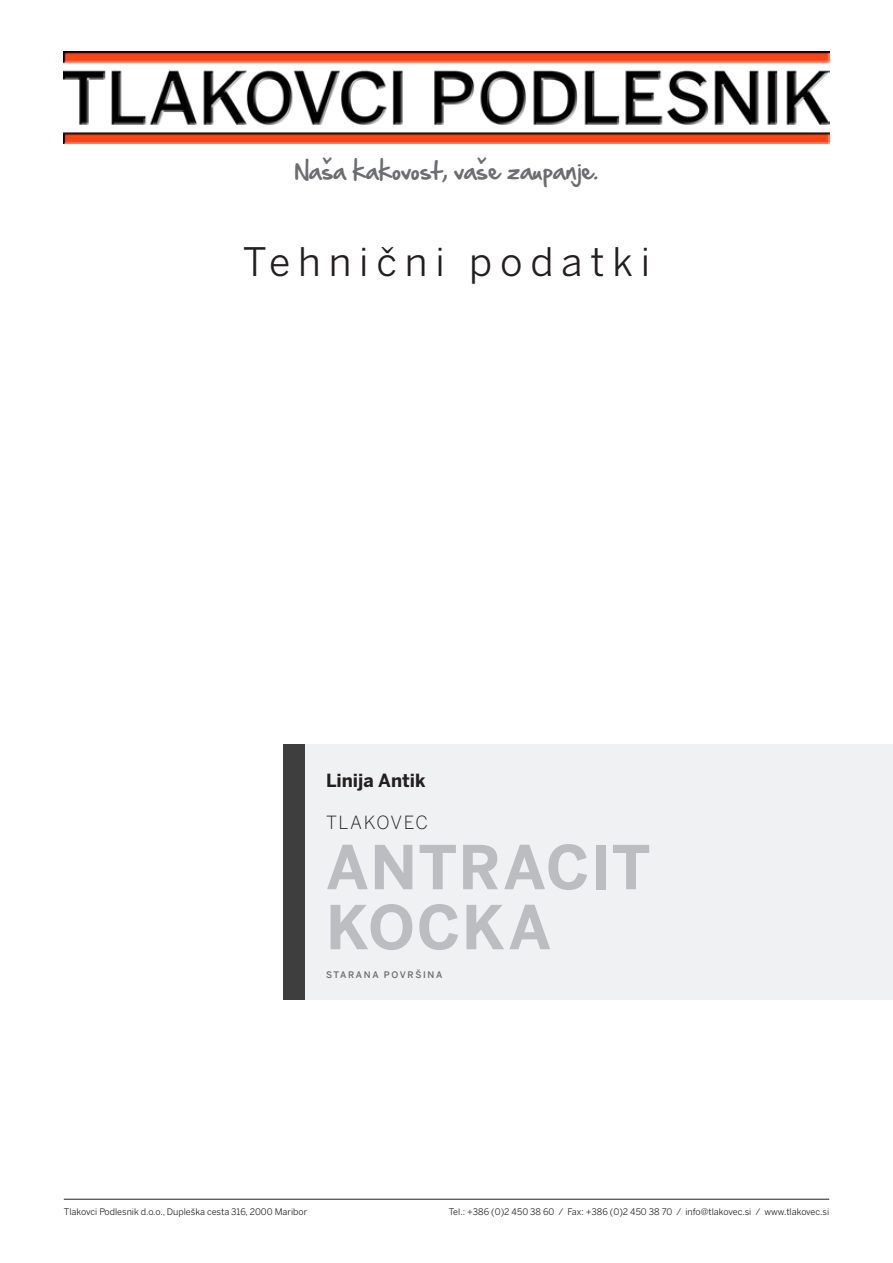
<style>
.page{position:relative;width:893px;height:1263px;background:#fff}
.page>*{position:absolute;margin:0;border:0;box-sizing:border-box;transform-origin:0 0}
.Naslov_podkategorija{font:700 60px "Benton Sans";letter-spacing:.025em;color:#bcbdc0}
.t1{font:39px "Benton Sans";letter-spacing:.2em;color:#231f20}
.uporabnost_text{font:21px "Hand Of Sean";color:#6c6d70}
.t2{font:700 18px "Benton Sans";color:#231f20}
.Naslov_izd{font:300 18px "Benton Sans";letter-spacing:.09em;color:#231f20}
.t3{font:9px "Benton Sans";color:#231f20}
.uporabnost{font:500 9px "Benton Sans";letter-spacing:.185em;color:#6c6d70}
</style>
<div class="page">
<img style="left:64px;top:51px;width:765px;height:93px">
<hr style="left:64px;top:1199px;width:765px;height:1px;background:#231f20">
<div style="left:305px;top:744px;width:588px;height:255px;background:#f0f1f2"></div>
<div style="left:283px;top:744px;width:22px;height:255px;background:#3e3e3f"></div>
<p class="uporabnost_text" style="left:295px;top:152px;width:305px">Naša kakovost, vaše zaupanje.</p>
<p class="t1" style="left:243px;top:239px;width:409px">Tehnični podatki</p>
<p class="t2" style="left:326px;top:769px;width:101px">Linija Antik</p>
<p class="Naslov_izd" style="left:326px;top:812px;width:103px">TLAKOVEC</p>
<p class="Naslov_podkategorija" style="left:326px;top:832px;width:326px">ANTRACIT</p>
<p class="Naslov_podkategorija" style="left:326px;top:892px;width:227px">KOCKA</p>
<p class="uporabnost" style="left:326px;top:969px;width:118px">STARANA POVRŠINA</p>
<p class="t3" style="left:64px;top:1206px;width:245px">Tlakovci Podlesnik d.o.o., Dupleška cesta 316, 2000 Maribor</p>
<p class="t3" style="left:449px;top:1206px;width:382px">Tel.: +386 (0)2 450 38 60 / Fax: +386 (0)2 450 38 70 / info@tlakovec.si / www.tlakovec.si</p>
</div>
